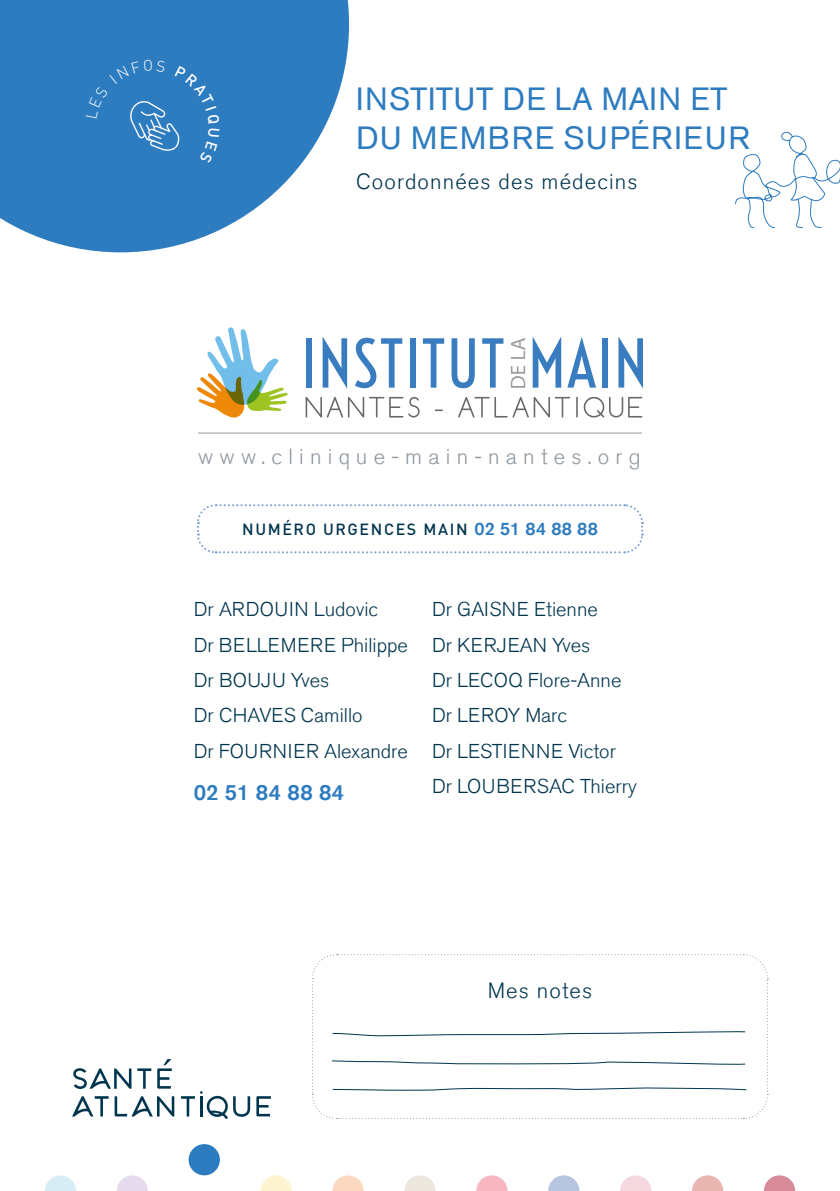
<style>
.page{position:relative;width:840px;height:1191px;background:#fff}
.page>*{position:absolute;margin:0;border:0;box-sizing:border-box;transform-origin:0 0}
.t1{font:32px/38.4px "Akzidenz Grotesk Std";letter-spacing:.035em;color:#2e7cc0}
.t2{font:300 22px "Akzidenz Grotesk Std";letter-spacing:.05em;color:#00354e}
.t3{font:300 22px "Akzidenz Grotesk Std";letter-spacing:.285em;color:#8d969e}
.numero_medecin{font:500 22px "Akzidenz Grotesk Std";letter-spacing:.02em;color:#2e7cc0}
.nom_medecin{font:300 20px "Akzidenz Grotesk Std";color:#00354e}
.t4{font:500 16px "DIN";letter-spacing:.1em;color:#00354e}
.s1{font-family:"Akzidenz Grotesk Std";font-size:18px;color:#2e7cc0}
</style>
<div class="page">
<svg style="left:0;top:0;width:349px;height:252px;fill:#2e7cc0"></svg>
<svg style="left:73px;top:1068px;width:58px;height:21px"></svg>
<svg style="left:137px;top:1068px;width:14px;height:20px"></svg>
<svg style="left:157px;top:1059px;width:15px;height:29px"></svg>
<svg style="left:72px;top:1096px;width:36px;height:20px"></svg>
<svg style="left:256px;top:1096px;width:15px;height:20px"></svg>
<svg style="left:114px;top:1096px;width:60px;height:20px"></svg>
<svg style="left:181px;top:1091px;width:69px;height:28px"></svg>
<svg style="left:312px;top:954px;width:456px;height:165px"></svg>
<svg style="left:45px;top:1175px;width:31px;height:16px"></svg>
<svg style="left:117px;top:1175px;width:31px;height:16px"></svg>
<div style="left:188px;top:1144px;width:32px;height:31px;background:#2e7cc0;border-radius:50%"></div>
<svg style="left:260px;top:1175px;width:31px;height:16px"></svg>
<svg style="left:332px;top:1175px;width:31px;height:16px"></svg>
<svg style="left:404px;top:1175px;width:31px;height:16px"></svg>
<svg style="left:476px;top:1175px;width:31px;height:16px"></svg>
<svg style="left:548px;top:1175px;width:31px;height:16px"></svg>
<svg style="left:620px;top:1175px;width:31px;height:16px"></svg>
<svg style="left:692px;top:1175px;width:30px;height:16px"></svg>
<svg style="left:764px;top:1175px;width:30px;height:16px"></svg>
<div style="left:306px;top:338px;width:6px;height:49px;background:#397dc0"></div>
<svg style="left:322px;top:336px;width:25px;height:53px"></svg>
<svg style="left:355px;top:338px;width:47px;height:50px"></svg>
<div style="left:409px;top:338px;width:6px;height:49px;background:#397dc0"></div>
<svg style="left:422px;top:338px;width:22px;height:49px"></svg>
<svg style="left:451px;top:338px;width:23px;height:50px"></svg>
<svg style="left:482px;top:338px;width:21px;height:49px"></svg>
<svg style="left:532px;top:336px;width:29px;height:51px"></svg>
<svg style="left:567px;top:337px;width:28px;height:50px"></svg>
<div style="left:602px;top:338px;width:5px;height:49px;background:#397dc0"></div>
<svg style="left:618px;top:336px;width:24px;height:52px"></svg>
<svg style="left:305px;top:397px;width:114px;height:20px"></svg>
<svg style="left:434px;top:409px;width:8px;height:2px"></svg>
<svg style="left:458px;top:397px;width:111px;height:20px"></svg>
<svg style="left:576px;top:397px;width:1px;height:20px"></svg>
<svg style="left:583px;top:397px;width:59px;height:20px"></svg>
<svg style="left:510px;top:366px;width:15px;height:22px"></svg>
<svg style="left:511px;top:338px;width:14px;height:21px"></svg>
<svg style="left:197px;top:327px;width:90px;height:90px"></svg>
<hr style="left:198px;top:432px;width:443px;height:1px;background:#8d969e">
<svg style="left:197px;top:504px;width:446px;height:50px"></svg>
<svg style="left:735px;top:131px;width:104px;height:97px"></svg>
<div style="left:86px;top:60px;width:133px;height:103px;background:#2e7cc0"></div>
<p class="t1" style="left:356px;top:80px;width:395px">INSTITUT DE LA MAIN ET<br>DU MEMBRE SUPÉRIEUR</p>
<p class="t2" style="left:356px;top:169px;width:282px">Coordonnées des médecins</p>
<p class="t3" style="left:198px;top:444px;width:443px">www.clinique-main-nantes.org</p>
<p class="t4" style="left:242px;top:519px;width:357px">NUMÉRO URGENCES MAIN <span class="s1">02 51 84 88 88</span></p>
<p class="nom_medecin" style="left:194px;top:598px;width:186px">Dr ARDOUIN Ludovic</p>
<p class="nom_medecin" style="left:194px;top:633px;width:215px">Dr BELLEMERE Philippe</p>
<p class="nom_medecin" style="left:194px;top:669px;width:137px">Dr BOUJU Yves</p>
<p class="nom_medecin" style="left:194px;top:704px;width:170px">Dr CHAVES Camillo</p>
<p class="nom_medecin" style="left:194px;top:739px;width:215px">Dr FOURNIER Alexandre</p>
<p class="numero_medecin" style="left:194px;top:779px;width:152px">02 51 84 88 84</p>
<p class="nom_medecin" style="left:432px;top:598px;width:167px">Dr GAISNE Etienne</p>
<p class="nom_medecin" style="left:432px;top:633px;width:160px">Dr KERJEAN Yves</p>
<p class="nom_medecin" style="left:432px;top:669px;width:191px">Dr LECOQ Flore-Anne</p>
<p class="nom_medecin" style="left:432px;top:704px;width:136px">Dr LEROY Marc</p>
<p class="nom_medecin" style="left:432px;top:739px;width:185px">Dr LESTIENNE Victor</p>
<p class="nom_medecin" style="left:432px;top:775px;width:206px">Dr LOUBERSAC Thierry</p>
<p class="t2" style="left:487px;top:978px;width:106px">Mes notes</p>
</div>
